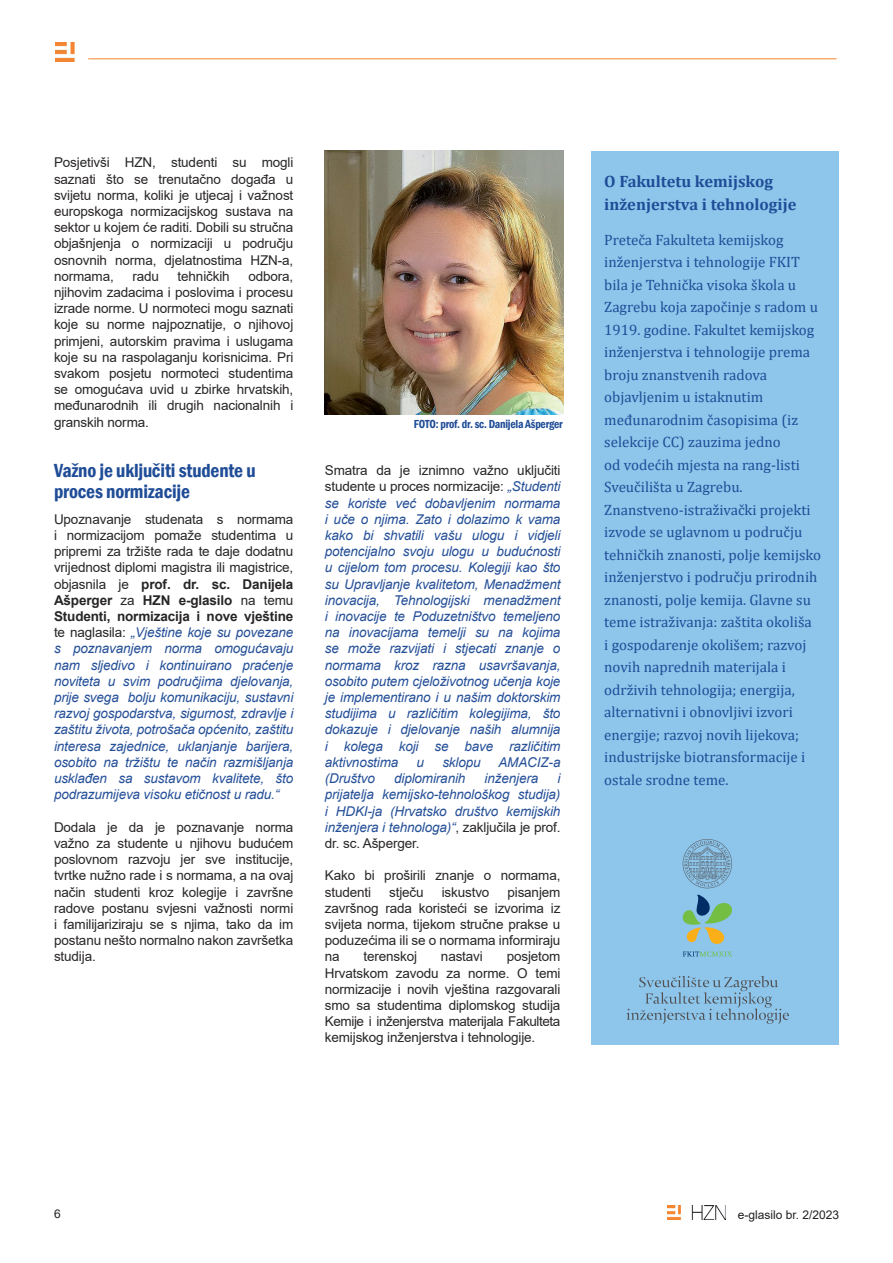
<style>
.page{position:relative;width:893px;height:1263px;background:#fff}
.page>*{position:absolute;margin:0;border:0;box-sizing:border-box;transform-origin:0 0}
.t1{font:600 condensed 19.5px/21px "Franklin Gothic";letter-spacing:-.01em;color:#204d97}
.t2{font:700 16.5px/22.5px "Cambria";color:#204d97}
.t3{font:15px/22.5px "Cambria";color:#204d97}
.t4{font:italic 13.5px/16.2px "Arial";letter-spacing:-.01em;color:#255098;text-align:justify}
.t5{font:13.5px/16.2px "Arial";letter-spacing:-.01em;color:#282526;text-align:justify}
.t6{font:600 condensed 12px "Franklin Gothic";letter-spacing:-.02em;color:#204d97;scale:.96 1}
.t7{font:12px "Arial";color:#231f20}
.s1{font-style:normal;color:#282526}
.s2{font-weight:700;font-style:normal;color:#282526}
</style>
<div class="page">
<img style="left:55px;top:42px;width:19px;height:19px">
<img style="left:668px;top:1206px;width:57px;height:13px">
<hr style="left:88px;top:59px;width:749px;height:1px;background:#f58630">
<div style="left:591px;top:152px;width:248px;height:893px;background:#8dc5eb"></div>
<img style="left:324px;top:151px;width:239px;height:264px">
<svg style="left:682px;top:839px;width:50px;height:105px"></svg>
<svg style="left:683px;top:951px;width:49px;height:5px"></svg>
<svg style="left:626px;top:976px;width:163px;height:48px"></svg>
<p class="t5" style="left:54px;top:154px;width:241px">Posjetivši HZN, studenti su mogli saznati što se trenutačno događa u svijetu norma, koliki je utjecaj i važnost europskoga normizacijskog sustava na sektor u kojem će raditi. Dobili su stručna objašnjenja o normizaciji u području osnovnih norma, djelatnostima HZN-a, normama,</p>
<p class="t5" style="left:132px;top:268px;width:28px">radu</p>
<p class="t5" style="left:178px;top:268px;width:54px">tehničkih</p>
<p class="t5" style="left:54px;top:268px;width:241px;text-indent:194px">odbora, njihovim zadacima i poslovima i procesu izrade norme. U normoteci mogu saznati koje su norme najpoznatije, o njihovoj primjeni, autorskim pravima i uslugama koje su na raspolaganju korisnicima. Pri svakom posjetu normoteci studentima se omogućava uvid u zbirke hrvatskih, međunarodnih ili drugih nacionalnih i granskih norma.</p>
<h1 class="t1" style="left:54px;top:460px;width:203px">Važno je uključiti studente u proces normizacije</h1>
<p class="t4" style="left:54px;top:511px;width:241px"><span class="s1">Upoznavanje studenata s normama i normizacijom pomaže studentima u pripremi za tržište rada te daje dodatnu vrijednost diplomi magistra ili magistrice, objasnila je</span> <span class="s2">prof. dr. sc. Danijela Ašperger</span> <span class="s1">za</span> <span class="s2">HZN e-glasilo</span> <span class="s1">na temu </span><span class="s2">Studenti, normizacija i nove vještine </span><span class="s1">te naglasila:</span> „Vještine koje su povezane s poznavanjem norma omogućavaju nam sljedivo i kontinuirano praćenje noviteta u svim područjima djelovanja, prije svega bolju komunikaciju, sustavni razvoj gospodarstva, sigurnost, zdravlje i zaštitu života, potrošača općenito, zaštitu interesa zajednice, uklanjanje barijera, osobito na tržištu te način razmišljanja usklađen sa sustavom kvalitete, što podrazumijeva visoku etičnost u radu.“</p>
<p class="t5" style="left:54px;top:819px;width:241px">Dodala je da je poznavanje norma važno za studente u njihovu budućem poslovnom razvoju jer sve institucije, tvrtke nužno rade i s normama, a na ovaj način studenti kroz kolegije i završne radove postanu svjesni važnosti normi i familijariziraju se s njima, tako da im postanu nešto normalno nakon završetka studija.</p>
<p class="t6" style="left:414px;top:416px;width:157px">FOTO: prof. dr. sc. Danijela Ašperger</p>
<p class="t4" style="left:325px;top:463px;width:237px"><span class="s1">Smatra da je iznimno važno uključiti studente u proces normizacije:</span> „Studenti se koriste već dobavljenim normama i uče o njima. Zato i dolazimo k vama kako bi shvatili vašu ulogu i vidjeli potencijalno svoju ulogu u budućnosti u cijelom tom procesu. Kolegiji kao što su Upravljanje kvalitetom, Menadžment inovacija, Tehnologijski menadžment i inovacije te Poduzetništvo temeljeno na inovacijama temelji su na kojima se može razvijati i stjecati znanje o normama kroz razna usavršavanja, osobito putem cjeloživotnog učenja koje je implementirano i u našim doktorskim studijima u različitim kolegijima, što dokazuje i djelovanje naših alumnija i kolega koji se bave različitim aktivnostima</p>
<p class="t4" style="left:417px;top:754px;width:9px">u</p>
<p class="t4" style="left:442px;top:754px;width:40px">sklopu</p>
<p class="t4" style="left:498px;top:754px;width:64px">AMACIZ-a</p>
<p class="t4" style="left:325px;top:770px;width:52px">(Društvo</p>
<p class="t4" style="left:394px;top:770px;width:73px">diplomiranih</p>
<p class="t4" style="left:485px;top:770px;width:55px">inženjera</p>
<p class="t4" style="left:325px;top:770px;width:237px;text-indent:233px">i prijatelja kemijsko-tehnološkog studija) i HDKI-ja (Hrvatsko društvo kemijskih inženjera i tehnologa)“<span class="s1">, zaključila je prof. dr. sc. Ašperger.</span></p>
<p class="t5" style="left:325px;top:867px;width:237px">Kako bi proširili znanje o normama, studenti</p>
<p class="t5" style="left:389px;top:883px;width:36px">stječu</p>
<p class="t5" style="left:442px;top:883px;width:49px">iskustvo</p>
<p class="t5" style="left:325px;top:883px;width:237px;text-indent:183px">pisanjem završnog rada koristeći se izvorima iz svijeta norma, tijekom stručne prakse u poduzećima ili se o normama informiraju na</p>
<p class="t5" style="left:325px;top:948px;width:237px;text-indent:182px">posjetom Hrvatskom zavodu za norme. O temi normizacije i novih vještina razgovarali smo sa studentima diplomskog studija Kemije i inženjerstva materijala Fakulteta kemijskog inženjerstva i tehnologije.</p>
<p class="t5" style="left:363px;top:948px;width:55px">terenskoj</p>
<p class="t5" style="left:441px;top:948px;width:43px">nastavi</p>
<p class="t2" style="left:604px;top:170px;width:194px">O Fakultetu kemijskog inženjerstva i tehnologije</p>
<p class="t3" style="left:604px;top:228px;width:218px">Preteča Fakulteta kemijskog inženjerstva i tehnologije FKIT bila je Tehnička visoka škola u<br>Zagrebu koja započinje s radom u<br>1919. godine. Fakultet kemijskog inženjerstva i tehnologije prema broju znanstvenih radova objavljenim u istaknutim međunarodnim časopisima (iz selekcije CC) zauzima jedno<br>od vodećih mjesta na rang-listi<br>Sveučilišta u Zagrebu.<br>Znanstveno-istraživački projekti izvode se uglavnom u području tehničkih znanosti, polje kemijsko inženjerstvo i području prirodnih znanosti, polje kemija. Glavne su teme istraživanja: zaštita okoliša<br>i gospodarenje okolišem; razvoj novih naprednih materijala i održivih tehnologija; energija, alternativni i obnovljivi izvori energije; razvoj novih lijekova; industrijske biotransformacije i ostale srodne teme.</p>
<p class="t7" style="left:54px;top:1206px;width:8px">6</p>
<p class="t7" style="left:738px;top:1206px;width:103px">e-glasilo br. 2/2023</p>
</div>
